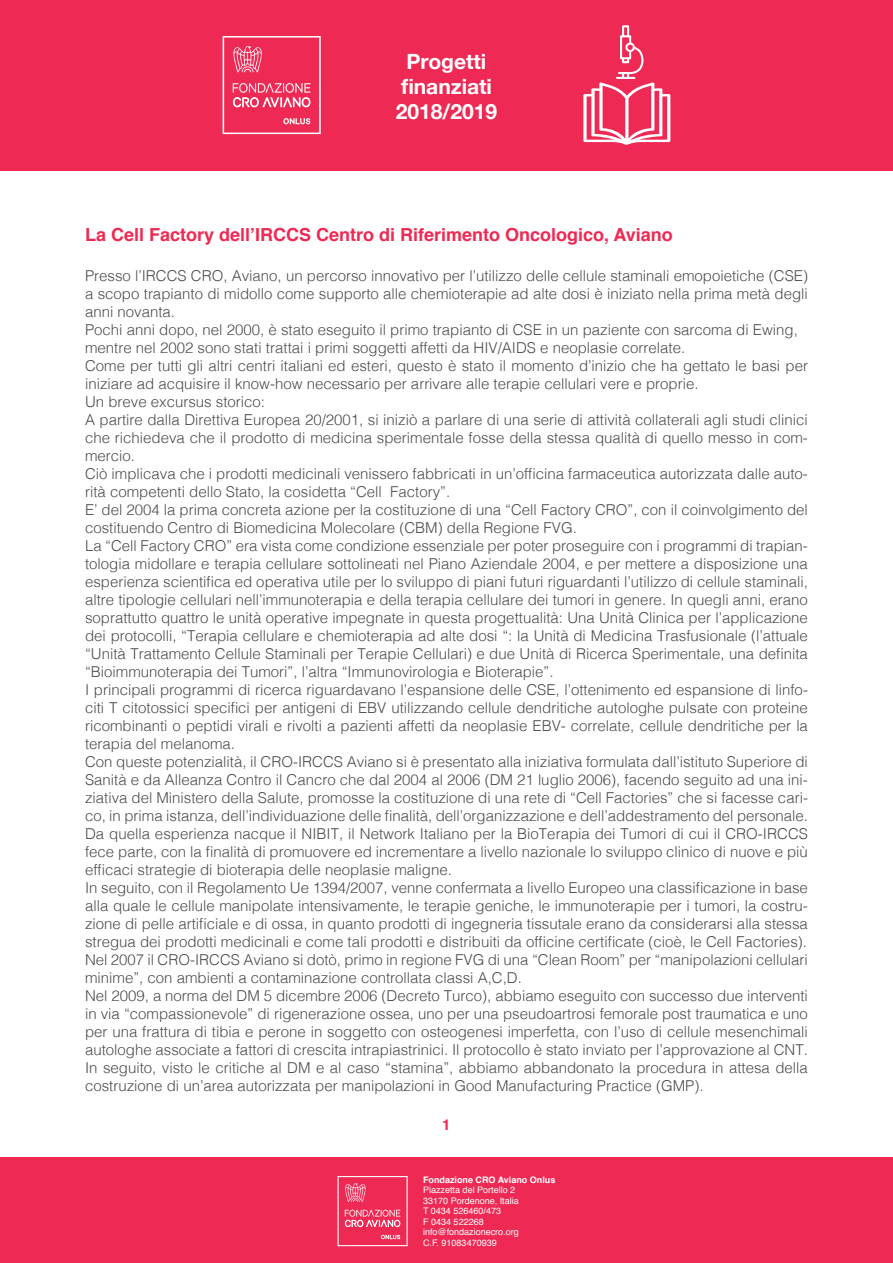
<style>
.page{position:relative;width:893px;height:1263px;background:#fff}
.page>*{position:absolute;margin:0;border:0;box-sizing:border-box;transform-origin:0 0}
.t1{font:700 21px/25.2px "Helvetica Neue";color:#fff;text-align:center}
.t2{font:700 18px "Helvetica";color:#ee2953}
.t3{font:300 15px/18px "Helvetica";color:#4b4c4d}
.t4{font:700 15px "Helvetica";color:#ee2953}
.t5{font:9px/10.5px "Helvetica";color:#fff}
.t6{font:700 9px "Helvetica";color:#fff}
</style>
<div class="page">
<div style="left:0;top:0;width:893px;height:170px;background:#ee2a54"></div>
<div style="left:0;top:1157px;width:893px;height:106px;background:#ee2a54"></div>
<svg style="left:223px;top:36px;width:98px;height:98px"></svg>
<svg style="left:583px;top:25px;width:87px;height:120px"></svg>
<svg style="left:338px;top:1176px;width:70px;height:70px"></svg>
<h1 class="t1" style="left:396px;top:48px;width:103px">Progetti finanziati<br>2018/2019</h1>
<p class="t2" style="left:85px;top:221px;width:589px">La Cell Factory dell’IRCCS Centro di Riferimento Oncologico, Aviano</p>
<p class="t3" style="left:85px;top:266px;width:724px">Presso l’IRCCS CRO, Aviano, un percorso innovativo per l’utilizzo delle cellule staminali emopoietiche (CSE) a scopo trapianto di midollo come supporto alle chemioterapie ad alte dosi è iniziato nella prima metà degli anni novanta.<br>Pochi anni dopo, nel 2000, è stato eseguito il primo trapianto di CSE in un paziente con sarcoma di Ewing, mentre nel 2002 sono stati trattai i primi soggetti affetti da HIV/AIDS e neoplasie correlate.<br>Come per tutti gli altri centri italiani ed esteri, questo è stato il momento d’inizio che ha gettato le basi per iniziare ad acquisire il know-how necessario per arrivare alle terapie cellulari vere e proprie.<br>Un breve excursus storico:<br>A partire dalla Direttiva Europea 20/2001, si iniziò a parlare di una serie di attività collaterali agli studi clinici che richiedeva che il prodotto di medicina sperimentale fosse della stessa qualità di quello messo in com&shy;mercio.<br>Ciò implicava che i prodotti medicinali venissero fabbricati in un’officina farmaceutica autorizzata dalle auto&shy;rità competenti dello Stato, la cosidetta “Cell Factory”.<br>E’ del 2004 la prima concreta azione per la costituzione di una “Cell Factory CRO”, con il coinvolgimento del costituendo Centro di Biomedicina Molecolare (CBM) della Regione FVG.<br>La “Cell Factory CRO” era vista come condizione essenziale per poter proseguire con i programmi di trapian&shy;tologia midollare e terapia cellulare sottolineati nel Piano Aziendale 2004, e per mettere a disposizione una esperienza scientifica ed operativa utile per lo sviluppo di piani futuri riguardanti l’utilizzo di cellule staminali, altre tipologie cellulari nell’immunoterapia e della terapia cellulare dei tumori in genere. In quegli anni, erano soprattutto quattro le unità operative impegnate in questa progettualità: Una Unità Clinica per l’applicazione dei protocolli, “Terapia cellulare e chemioterapia ad alte dosi “: la Unità di Medicina Trasfusionale (l’attuale “Unità Trattamento Cellule Staminali per Terapie Cellulari) e due Unità di Ricerca Sperimentale, una definita “Bioimmunoterapia dei Tumori”, l’altra “Immunovirologia e Bioterapie”.<br>I principali programmi di ricerca riguardavano l’espansione delle CSE, l’ottenimento ed espansione di linfo&shy;citi T citotossici specifici per antigeni di EBV utilizzando cellule dendritiche autologhe pulsate con proteine ricombinanti o peptidi virali e rivolti a pazienti affetti da neoplasie EBV- correlate, cellule dendritiche per la terapia del melanoma.<br>Con queste potenzialità, il CRO-IRCCS Aviano si è presentato alla iniziativa formulata dall’istituto Superiore di Sanità e da Alleanza Contro il Cancro che dal 2004 al 2006 (DM 21 luglio 2006), facendo seguito ad una ini&shy;ziativa del Ministero della Salute, promosse la costituzione di una rete di “Cell Factories” che si facesse cari&shy;co, in prima istanza, dell’individuazione delle finalità, dell’organizzazione e dell’addestramento del personale.<br>Da quella esperienza nacque il NIBIT, il Network Italiano per la BioTerapia dei Tumori di cui il CRO-IRCCS fece parte, con la finalità di promuovere ed incrementare a livello nazionale lo sviluppo clinico di nuove e più efficaci strategie di bioterapia delle neoplasie maligne.<br>In seguito, con il Regolamento Ue 1394/2007, venne confermata a livello Europeo una classificazione in base alla quale le cellule manipolate intensivamente, le terapie geniche, le immunoterapie per i tumori, la costru&shy;zione di pelle artificiale e di ossa, in quanto prodotti di ingegneria tissutale erano da considerarsi alla stessa stregua dei prodotti medicinali e come tali prodotti e distribuiti da officine certificate (cioè, le Cell Factories).<br>Nel 2007 il CRO-IRCCS Aviano si dotò, primo in regione FVG di una “Clean Room” per “manipolazioni cellulari minime”, con ambienti a contaminazione controllata classi A,C,D.<br>Nel 2009, a norma del DM 5 dicembre 2006 (Decreto Turco), abbiamo eseguito con successo due interventi in via “compassionevole” di rigenerazione ossea, uno per una pseudoartrosi femorale post traumatica e uno per una frattura di tibia e perone in soggetto con osteogenesi imperfetta, con l’uso di cellule mesenchimali autologhe associate a fattori di crescita intrapiastrinici. Il protocollo è stato inviato per l’approvazione al CNT.<br>In seguito, visto le critiche al DM e al caso “stamina”, abbiamo abbandonato la procedura in attesa della costruzione di un’area autorizzata per manipolazioni in Good Manufacturing Practice (GMP).</p>
<p class="t4" style="left:442px;top:1113px;width:10px">1</p>
<p class="t6" style="left:423px;top:1172px;width:134px">Fondazione CRO Aviano Onlus</p>
<p class="t5" style="left:423px;top:1185px;width:97px">Piazzetta del Portello 2<br>33170 Pordenone, Italia<br>T 0434 526460/473<br>F 0434 522268 info@fondazionecro.org<br>C.F. 91083470939</p>
</div>
